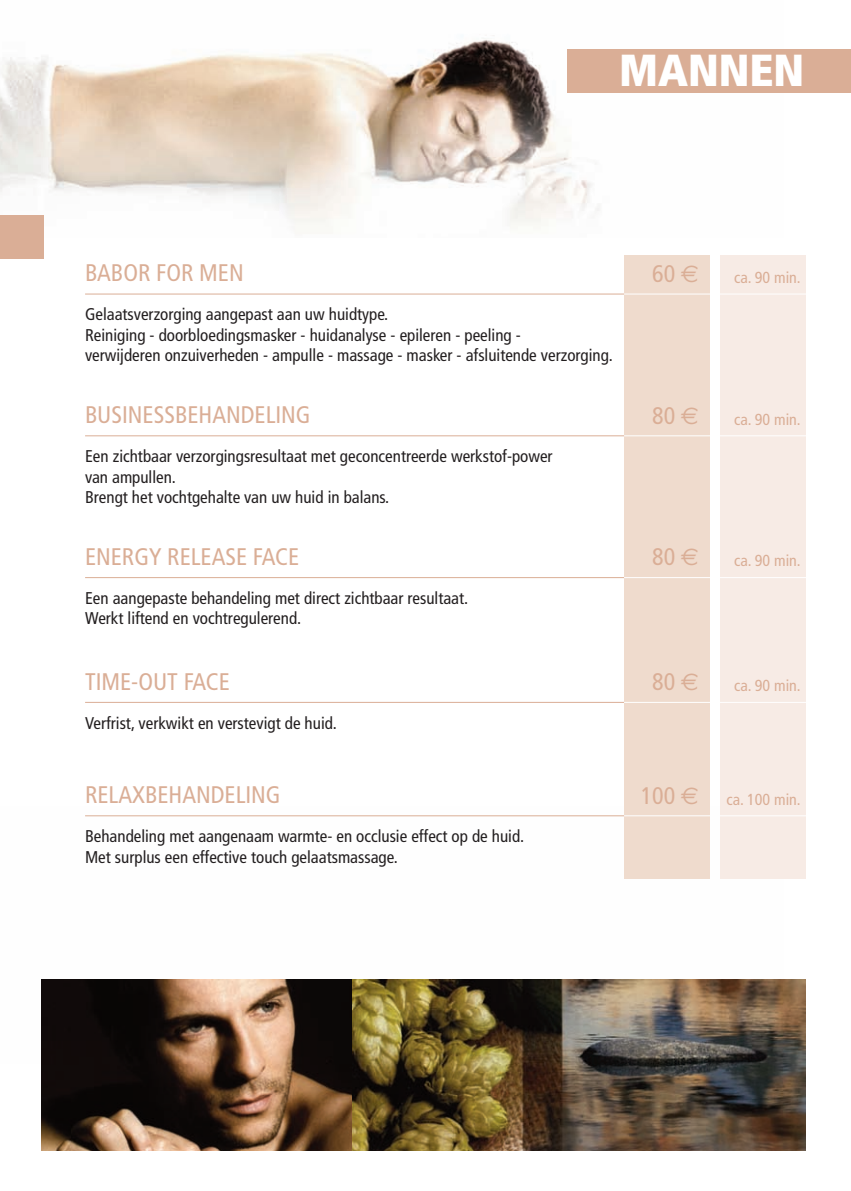
<style>
.page{position:relative;width:851px;height:1191px;background:#fff}
.page>*{position:absolute;margin:0;border:0;box-sizing:border-box;transform-origin:0 0}
.t1{font:900 condensed 44.8px "Frutiger";color:#fff}
.t2{font:condensed 24px "Frutiger";color:#daae96}
.t3{font:condensed 17px/20.4px "Frutiger";color:#231f20}
.t4{font:condensed 16px "Frutiger";color:#daae96}
.s1{font-family:"Euro Sans";font-stretch:normal}
.s2{font-size:24px}
.s3{font-family:"Euro Sans";font-stretch:normal;font-size:24px}
</style>
<div class="page">
<img style="left:850px;top:49px;width:1px;height:44px">
<img style="left:0;top:35px;width:783px;height:945px">
<svg style="left:805px;top:255px;width:1px;height:550px"></svg>
<img style="left:0;top:238px;width:783px;height:567px">
<div style="left:0;top:215px;width:43px;height:44px;background:#daae96"></div>
<div style="left:567px;top:49px;width:283px;height:44px;background:#daae96"></div>
<div style="left:624px;top:255px;width:85px;height:624px;background:#efdbcd"></div>
<div style="left:720px;top:255px;width:85px;height:624px;background:#f7ebe5"></div>
<hr style="left:85px;top:293px;width:539px;height:1px;background:#daae96">
<hr style="left:624px;top:293px;width:190px;height:1px;background:#fff">
<hr style="left:85px;top:435px;width:539px;height:1px;background:#daae96">
<hr style="left:624px;top:435px;width:190px;height:1px;background:#fff">
<hr style="left:85px;top:577px;width:539px;height:1px;background:#daae96">
<hr style="left:624px;top:577px;width:190px;height:1px;background:#fff">
<hr style="left:85px;top:702px;width:539px;height:1px;background:#daae96">
<hr style="left:624px;top:702px;width:190px;height:1px;background:#fff">
<hr style="left:85px;top:815px;width:539px;height:1px;background:#daae96">
<hr style="left:624px;top:815px;width:190px;height:1px;background:#fff">
<img style="left:41px;top:980px;width:764px;height:170px">
<hr style="left:850px;top:215px;width:1px;height:44px;background:#f8aa99">
<h1 class="t1" style="left:619px;top:52px;width:187px">MANNEN</h1>
<h2 class="t2" style="left:85px;top:263px;width:160px">BABOR FOR MEN</h2>
<p class="t3" style="left:85px;top:306px;width:529px">Gelaatsverzorging aangepast aan uw huidtype.<br>Reiniging - doorbloedingsmasker - huidanalyse - epileren - peeling -<br>verwijderen onzuiverheden - ampulle - massage - masker - afsluitende verzorging.</p>
<h2 class="t2" style="left:85px;top:405px;width:227px">BUSINESSBEHANDELING</h2>
<p class="t3" style="left:85px;top:447px;width:469px">Een zichtbaar verzorgingsresultaat met geconcentreerde werkstof-power van ampullen.<br>Brengt het vochtgehalte van uw huid in balans.</p>
<h2 class="t2" style="left:85px;top:547px;width:215px">ENERGY RELEASE FACE</h2>
<p class="t3" style="left:85px;top:589px;width:384px">Een aangepaste behandeling met direct zichtbaar resultaat.<br>Werkt liftend en vochtregulerend.</p>
<h2 class="t2" style="left:85px;top:671px;width:146px">TIME-OUT FACE</h2>
<p class="t3" style="left:85px;top:714px;width:253px">Verfrist, verkwikt en verstevigt de huid.</p>
<h2 class="t2" style="left:85px;top:785px;width:197px">RELAXBEHANDELING</h2>
<p class="t3" style="left:85px;top:827px;width:440px">Behandeling met aangenaam warmte- en occlusie effect op de huid.<br>Met surplus een effective touch gelaatsmassage.</p>
<h2 class="t2" style="left:652px;top:264px;width:48px">60 <span class="s1">€</span></h2>
<p class="t4" style="left:734px;top:271px;width:68px">ca. 90 min.</p>
<h2 class="t2" style="left:652px;top:406px;width:48px">80 <span class="s1">€</span></h2>
<p class="t4" style="left:734px;top:412px;width:68px">ca. 90 min.</p>
<h2 class="t2" style="left:652px;top:547px;width:48px">80 <span class="s1">€</span></h2>
<p class="t4" style="left:734px;top:554px;width:68px">ca. 90 min.</p>
<h2 class="t2" style="left:652px;top:672px;width:48px">80 <span class="s1">€</span></h2>
<p class="t4" style="left:734px;top:679px;width:68px">ca. 90 min.</p>
<p class="t4" style="left:640px;top:792px;width:162px"><span class="s2">100</span> <span class="s3">€</span> ca. 100 min.</p>
</div>
